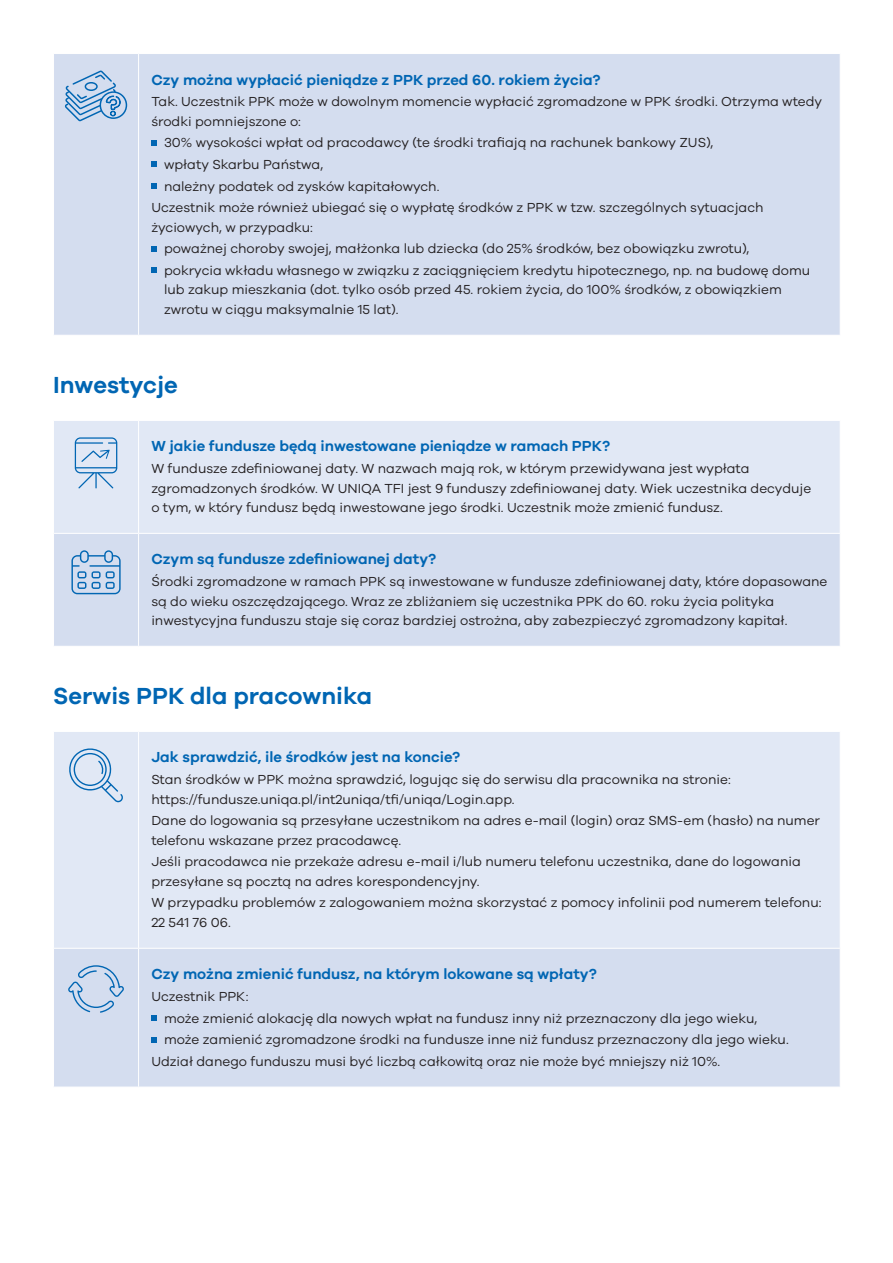
<style>
.page{position:relative;width:893px;height:1263px;background:#fff}
.page>*{position:absolute;margin:0;border:0;box-sizing:border-box;transform-origin:0 0}
.t1{font:600 24px "Galano";color:#0166b3}
.t2{font:600 15px "Galano";color:#0166b3}
.t3{font:13.5px/19.5px "Galano";color:#231f20}
</style>
<div class="page">
<div style="left:54px;top:54px;width:786px;height:281px;background:#d4ddef"></div>
<hr style="left:138px;top:54px;width:1px;height:281px;background:#fff">
<svg style="left:65px;top:70px;width:62px;height:51px;background:#a5c2e1"></svg>
<svg style="left:151px;top:140px;width:6px;height:6px"></svg>
<svg style="left:151px;top:161px;width:6px;height:6px"></svg>
<svg style="left:151px;top:183px;width:6px;height:6px"></svg>
<svg style="left:151px;top:246px;width:6px;height:6px"></svg>
<svg style="left:151px;top:267px;width:6px;height:6px"></svg>
<div style="left:54px;top:421px;width:786px;height:112px;background:#e1e8f5"></div>
<div style="left:54px;top:534px;width:786px;height:112px;background:#d4ddef"></div>
<hr style="left:138px;top:421px;width:1px;height:112px;background:#fff">
<hr style="left:138px;top:534px;width:1px;height:112px;background:#fff">
<svg style="left:75px;top:437px;width:42px;height:51px;background:#b7cfe8"></svg>
<svg style="left:71px;top:550px;width:50px;height:44px;background:#a0bfe0"></svg>
<div style="left:54px;top:732px;width:786px;height:216px;background:#e1e8f5"></div>
<div style="left:54px;top:949px;width:786px;height:138px;background:#d4ddef"></div>
<hr style="left:138px;top:732px;width:1px;height:216px;background:#fff">
<hr style="left:138px;top:949px;width:1px;height:138px;background:#fff">
<svg style="left:67px;top:746px;width:56px;height:56px;background:#c3d6ec"></svg>
<svg style="left:68px;top:965px;width:56px;height:48px;background:#b8cde7"></svg>
<svg style="left:151px;top:1015px;width:6px;height:6px"></svg>
<svg style="left:151px;top:1037px;width:6px;height:6px"></svg>
<p class="t2" style="left:151px;top:70px;width:451px">Czy można wypłacić pieniądze z PPK przed 60. rokiem życia?</p>
<p class="t3" style="left:151px;top:92px;width:672px">Tak. Uczestnik PPK może w dowolnym momencie wypłacić zgromadzone w PPK środki. Otrzyma wtedy środki pomniejszone o:</p>
<p class="t3" style="left:164px;top:133px;width:551px">30% wysokości wpłat od pracodawcy (te środki trafiają na rachunek bankowy ZUS),</p>
<p class="t3" style="left:164px;top:154px;width:161px">wpłaty Skarbu Państwa,</p>
<p class="t3" style="left:164px;top:176px;width:277px">należny podatek od zysków kapitałowych.</p>
<p class="t3" style="left:151px;top:198px;width:614px">Uczestnik może również ubiegać się o wypłatę środków z PPK w tzw. szczególnych sytuacjach</p>
<p class="t3" style="left:164px;top:216px;width:648px;line-height:21.6px;text-indent:-13px">życiowych, w przypadku:<br>poważnej choroby swojej, małżonka lub dziecka (do 25% środków, bez obowiązku zwrotu), pokrycia wkładu własnego w związku z zaciągnięciem kredytu hipotecznego, np. na budowę domu</p>
<p class="t3" style="left:164px;top:280px;width:619px">lub zakup mieszkania (dot. tylko osób przed 45. rokiem życia, do 100% środków, z obowiązkiem zwrotu w ciągu maksymalnie 15 lat).</p>
<h1 class="t1" style="left:53px;top:370px;width:126px">Inwestycje</h1>
<p class="t2" style="left:151px;top:437px;width:460px">W jakie fundusze będą inwestowane pieniądze w ramach PPK?</p>
<p class="t3" style="left:151px;top:458px;width:661px">W fundusze zdefiniowanej daty. W nazwach mają rok, w którym przewidywana jest wypłata zgromadzonych środków. W UNIQA TFI jest 9 funduszy zdefiniowanej daty. Wiek uczestnika decyduje o tym, w który fundusz będą inwestowane jego środki. Uczestnik może zmienić fundusz.</p>
<p class="t2" style="left:151px;top:550px;width:286px">Czym są fundusze zdefiniowanej daty?</p>
<p class="t3" style="left:151px;top:571px;width:678px">Środki zgromadzone w ramach PPK są inwestowane w fundusze zdefiniowanej daty, które dopasowane są do wieku oszczędzającego. Wraz ze zbliżaniem się uczestnika PPK do 60. roku życia polityka inwestycyjna funduszu staje się coraz bardziej ostrożna, aby zabezpieczyć zgromadzony kapitał.</p>
<h1 class="t1" style="left:53px;top:681px;width:320px">Serwis PPK dla pracownika</h1>
<p class="t2" style="left:151px;top:748px;width:310px">Jak sprawdzić, ile środków jest na koncie?</p>
<p class="t3" style="left:151px;top:769px;width:581px">Stan środków w PPK można sprawdzić, logując się do serwisu dla pracownika na stronie: https://fundusze.uniqa.pl/int2uniqa/tfi/uniqa/Login.app.</p>
<p class="t3" style="left:151px;top:811px;width:670px">Dane do logowania są przesyłane uczestnikom na adres e-mail (login) oraz SMS-em (hasło) na numer telefonu wskazane przez pracodawcę.</p>
<p class="t3" style="left:151px;top:852px;width:651px">Jeśli pracodawca nie przekaże adresu e-mail i/lub numeru telefonu uczestnika, dane do logowania przesyłane są pocztą na adres korespondencyjny.</p>
<p class="t3" style="left:151px;top:893px;width:672px">W przypadku problemów z zalogowaniem można skorzystać z pomocy infolinii pod numerem telefonu:<br>22 541 76 06.</p>
<p class="t2" style="left:151px;top:965px;width:447px">Czy można zmienić fundusz, na którym lokowane są wpłaty?</p>
<p class="t3" style="left:151px;top:986px;width:99px">Uczestnik PPK:</p>
<p class="t3" style="left:164px;top:1008px;width:595px">może zmienić alokację dla nowych wpłat na fundusz inny niż przeznaczony dla jego wieku,</p>
<p class="t3" style="left:164px;top:1029px;width:626px">może zamienić zgromadzone środki na fundusze inne niż fundusz przeznaczony dla jego wieku.</p>
<p class="t3" style="left:151px;top:1051px;width:570px">Udział danego funduszu musi być liczbą całkowitą oraz nie może być mniejszy niż 10%.</p>
</div>
